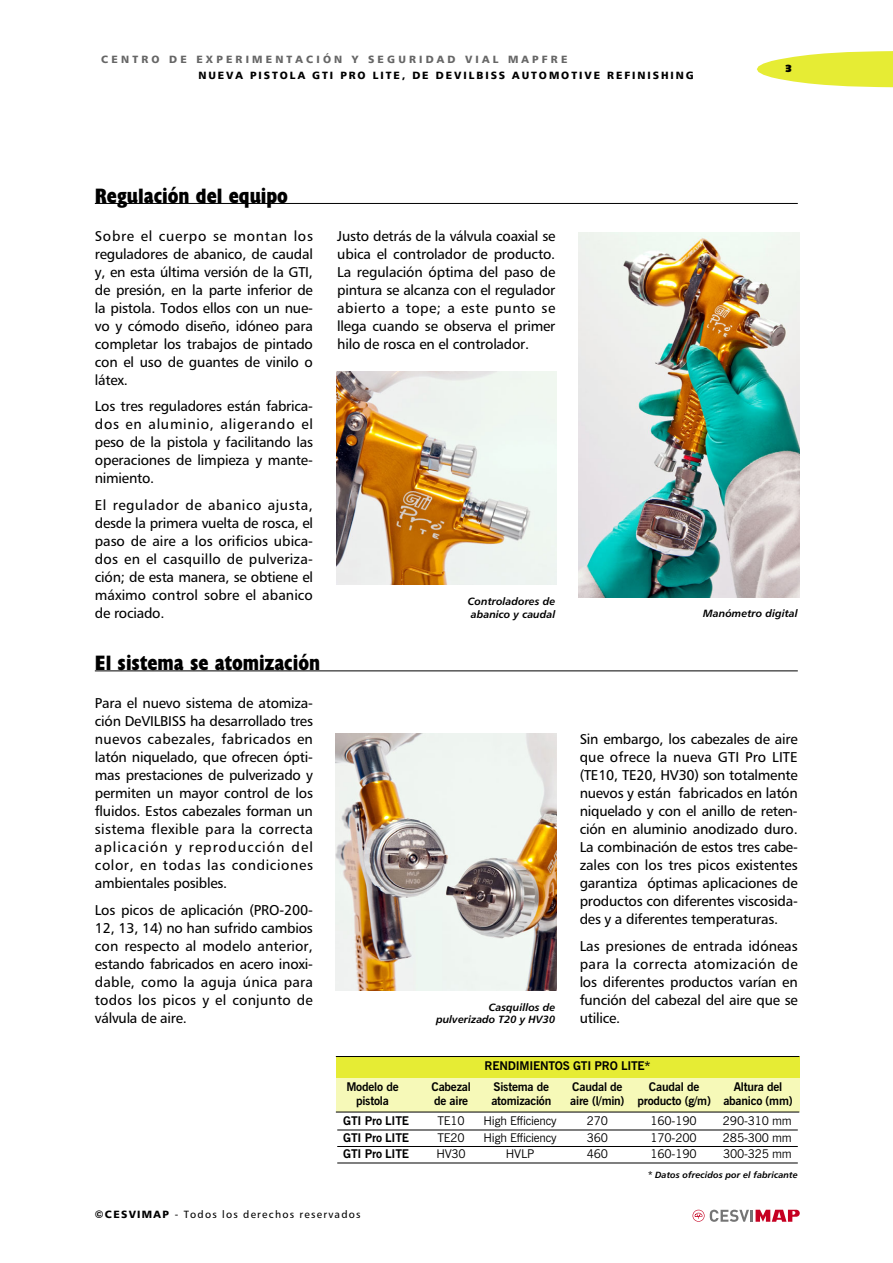
<style>
.page{position:relative;width:893px;height:1263px;background:#fff}
.page>*{position:absolute;margin:0;border:0;box-sizing:border-box;transform-origin:0 0}
.t1{font:700 condensed 21px "Humanist 521 BT Xtra";color:#000}
.t2{font:14.25px/18px "Humanist 777 BT Roman B";letter-spacing:-.015em;color:#000;text-align:justify}
.t3{font:700 12px "News Gothic BT";letter-spacing:-.02em;color:#000}
.t4{font:12px "News Gothic BT";letter-spacing:-.02em;color:#000}
.t5{font:10.5px/12.6px "Humanist 777 BT Bold Italic B";color:#000}
.t6{font:10.5px "Humanist 777 BT Black B";letter-spacing:.185em;color:#000}
.t7{font:10.5px "Humanist 777 BT Black B";letter-spacing:.3em;color:#666}
.t8{font:10.5px "Humanist 777 BT Roman B";letter-spacing:.115em;color:#000}
.t9{font:10.5px "Humanist 531 BT Ultra Black A";color:#000}
.t10{font:9px "Humanist 777 BT Bold Italic B";color:#000}
.s1{font-family:"Humanist 777 BT Black B"}
</style>
<div class="page">
<svg style="left:692px;top:1210px;width:12px;height:12px"></svg>
<svg style="left:710px;top:1210px;width:90px;height:12px"></svg>
<svg style="left:757px;top:51px;width:135px;height:36px"></svg>
<hr style="left:95px;top:203px;width:703px;height:1px;background:#000">
<hr style="left:95px;top:671px;width:703px;height:1px;background:#000">
<img style="left:336px;top:371px;width:221px;height:214px">
<img style="left:336px;top:734px;width:221px;height:256px">
<img style="left:578px;top:233px;width:221px;height:364px">
<div style="left:336px;top:1078px;width:463px;height:34px;background:#f6f9b8"></div>
<div style="left:336px;top:1057px;width:463px;height:21px;background:#e6ec34"></div>
<hr style="left:336px;top:1056px;width:463px;height:1px;background:#000">
<hr style="left:336px;top:1112px;width:463px;height:1px;background:#000">
<hr style="left:337px;top:1130px;width:461px;height:1px;background:#000">
<hr style="left:337px;top:1146px;width:461px;height:1px;background:#000">
<hr style="left:337px;top:1163px;width:461px;height:1px;background:#000">
<p class="t7" style="left:101px;top:55px;width:468px">CENTRO DE EXPERIMENTACIÓN Y SEGURIDAD VIAL MAPFRE</p>
<p class="t6" style="left:198px;top:71px;width:497px">NUEVA PISTOLA GTI PRO LITE, DE DEVILBISS AUTOMOTIVE REFINISHING</p>
<p class="t9" style="left:785px;top:65px;width:9px">3</p>
<h1 class="t1" style="left:95px;top:189px;width:195px">Regulación del equipo</h1>
<p class="t2" style="left:95px;top:228px;width:220px">Sobre el cuerpo se montan los reguladores de abanico, de caudal y, en esta última versión de la GTI, de presión, en la parte inferior de la pistola. Todos ellos con un nue&shy;vo y cómodo diseño, idóneo para completar los trabajos de pintado con el uso de guantes de vinilo o látex.</p>
<p class="t2" style="left:95px;top:399px;width:220px">Los tres reguladores están fabrica&shy;dos en aluminio, aligerando el peso de la pistola y facilitando las operaciones de limpieza y mante&shy;nimiento.</p>
<p class="t2" style="left:95px;top:497px;width:220px">El regulador de abanico ajusta, desde la primera vuelta de rosca, el paso de aire a los orificios ubica&shy;dos en el casquillo de pulveriza&shy;ción; de esta manera, se obtiene el máximo control sobre el abanico de rociado.</p>
<h1 class="t1" style="left:95px;top:656px;width:227px">El sistema se atomización</h1>
<p class="t2" style="left:337px;top:228px;width:220px">Justo detrás de la válvula coaxial se ubica el controlador de producto.<br>La regulación óptima del paso de pintura se alcanza con el regulador abierto a tope; a este punto se llega cuando se observa el primer hilo de rosca en el controlador.</p>
<p class="t5" style="left:468px;top:596px;width:89px">Controladores de abanico y caudal</p>
<p class="t5" style="left:703px;top:608px;width:96px">Manómetro digital</p>
<p class="t2" style="left:95px;top:695px;width:220px">Para el nuevo sistema de atomiza&shy;ción DeVILBISS ha desarrollado tres nuevos cabezales, fabricados en latón niquelado, que ofrecen ópti&shy;mas prestaciones de pulverizado y permiten un mayor control de los fluidos. Estos cabezales forman un sistema flexible para la correcta aplicación y reproducción del color, en todas las condiciones ambientales posibles.</p>
<p class="t2" style="left:95px;top:902px;width:220px">Los picos de aplicación (PRO-200- 12, 13, 14) no han sufrido cambios con respecto al modelo anterior, estando fabricados en acero inoxi&shy;dable, como la aguja única para todos los picos y el conjunto de válvula de aire.</p>
<p class="t5" style="left:436px;top:1002px;width:121px;text-align:right">Casquillos de pulverizado T20 y HV30</p>
<p class="t2" style="left:580px;top:732px;width:220px">Sin embargo, los cabezales de aire que ofrece la nueva GTI Pro LITE (TE10, TE20, HV30) son totalmente nuevos y están fabricados en latón niquelado y con el anillo de reten&shy;ción en aluminio anodizado duro.<br>La combinación de estos tres cabe&shy;zales con los tres picos existentes garantiza óptimas aplicaciones de productos con diferentes viscosida&shy;des y a diferentes temperaturas.</p>
<p class="t2" style="left:580px;top:938px;width:220px">Las presiones de entrada idóneas para la correcta atomización de los diferentes productos varían en función del cabezal del aire que se utilice.</p>
<p class="t3" style="left:484px;top:1062px;width:168px">RENDIMIENTOS GTI PRO LITE*</p>
<p class="t3" style="left:346px;top:1083px;width:54px">Modelo de</p>
<p class="t3" style="left:431px;top:1083px;width:41px">Cabezal</p>
<p class="t3" style="left:494px;top:1083px;width:57px">Sistema de</p>
<p class="t3" style="left:572px;top:1083px;width:52px">Caudal de</p>
<p class="t3" style="left:649px;top:1083px;width:52px">Caudal de</p>
<p class="t3" style="left:734px;top:1083px;width:50px">Altura del</p>
<p class="t3" style="left:356px;top:1096px;width:34px">pistola</p>
<p class="t3" style="left:434px;top:1096px;width:36px">de aire</p>
<p class="t3" style="left:491px;top:1096px;width:62px">atomización</p>
<p class="t3" style="left:570px;top:1096px;width:224px">aire (l/min) producto (g/m) abanico (mm)</p>
<p class="t3" style="left:343px;top:1117px;width:67px">GTI Pro LITE</p>
<p class="t4" style="left:437px;top:1117px;width:29px">TE10</p>
<p class="t4" style="left:484px;top:1117px;width:74px">High Efficiency</p>
<p class="t4" style="left:587px;top:1117px;width:23px">270</p>
<p class="t4" style="left:650px;top:1117px;width:47px">160-190</p>
<p class="t4" style="left:723px;top:1117px;width:70px">290-310 mm</p>
<p class="t3" style="left:343px;top:1133px;width:67px">GTI Pro LITE</p>
<p class="t4" style="left:437px;top:1133px;width:29px">TE20</p>
<p class="t4" style="left:484px;top:1133px;width:74px">High Efficiency</p>
<p class="t4" style="left:587px;top:1133px;width:23px">360</p>
<p class="t4" style="left:650px;top:1133px;width:47px">170-200</p>
<p class="t4" style="left:723px;top:1133px;width:70px">285-300 mm</p>
<p class="t3" style="left:343px;top:1150px;width:67px">GTI Pro LITE</p>
<p class="t4" style="left:436px;top:1150px;width:31px">HV30</p>
<p class="t4" style="left:506px;top:1150px;width:30px">HVLP</p>
<p class="t4" style="left:587px;top:1150px;width:23px">460</p>
<p class="t4" style="left:650px;top:1150px;width:47px">160-190</p>
<p class="t4" style="left:723px;top:1150px;width:70px">300-325 mm</p>
<p class="t10" style="left:648px;top:1171px;width:151px">* Datos ofrecidos por el fabricante</p>
<p class="t8" style="left:95px;top:1211px;width:267px"><span class="s1">©CESVIMAP</span> - Todos los derechos reservados</p>
</div>
